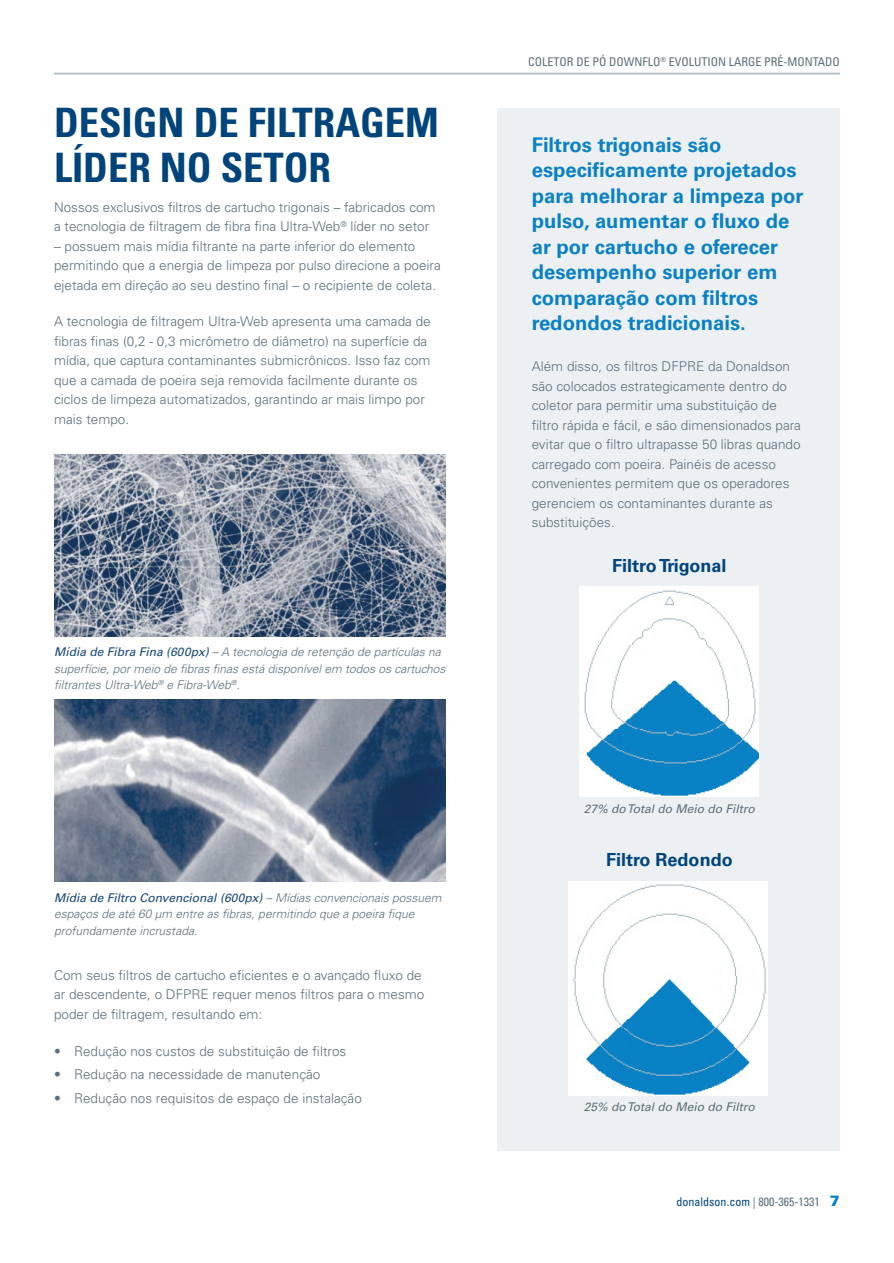
<style>
.page{position:relative;width:894px;height:1263px;background:#fff}
.page>*{position:absolute;margin:0;border:0;box-sizing:border-box;transform-origin:0 0}
.t1{font:700 condensed 40.5px/45px "Univers LT Std";color:#00447c}
.t2{font:700 20.25px/25.5px "Univers LT Std";color:#0a81c5}
.t3{font:700 18px "Univers LT Std";color:#00447c}
.t4{font:300 13.5px/19.5px "Univers LT Std";color:#5c6f7c}
.t5{font:italic 300 12px/16.5px "Univers LT Std";color:#5c6f7c}
.t6{font:italic 12px "Univers LT Std";color:#5c707c}
.t7{font:condensed 12px "Univers LT Std";color:#5c6f7c}
.t8{font:condensed 12px "Univers LT Std";color:#00447c}
.s1{font-weight:400;color:#15467b}
.s2{color:#5c6f7c}
.s3{font-weight:900;font-stretch:normal;font-size:15px;color:#0081c6}
</style>
<div class="page">
<div style="left:497px;top:108px;width:342px;height:1042px;background:#edf0f2"></div>
<img style="left:579px;top:586px;width:179px;height:210px">
<img style="left:568px;top:881px;width:199px;height:214px">
<img style="left:54px;top:454px;width:392px;height:182px">
<img style="left:54px;top:699px;width:391px;height:182px">
<hr style="left:54px;top:73px;width:785px;height:1px;background:#adb8bf">
<h1 class="t1" style="left:54px;top:100px;width:386px">DESIGN DE FILTRAGEM<br>LÍDER NO SETOR</h1>
<p class="t4" style="left:54px;top:197px;width:383px">Nossos exclusivos filtros de cartucho trigonais – fabricados com a tecnologia de filtragem de fibra fina Ultra-Web<sup>®</sup> líder no setor</p>
<p class="t4" style="left:54px;top:236px;width:388px">– possuem mais mídia filtrante na parte inferior do elemento permitindo que a energia de limpeza por pulso direcione a poeira ejetada em direção ao seu destino final – o recipiente de coleta.</p>
<p class="t4" style="left:54px;top:312px;width:378px">A tecnologia de filtragem Ultra-Web apresenta uma camada de fibras finas (0,2 - 0,3 micrômetro de diâmetro) na superfície da mídia, que captura contaminantes submicrônicos. Isso faz com que a camada de poeira seja removida facilmente durante os ciclos de limpeza automatizados, garantindo ar mais limpo por mais tempo.</p>
<p class="t5" style="left:54px;top:643px;width:393px"><span class="s1">Mídia de Fibra Fina (600px)</span> – A tecnologia de retenção de partículas na superfície, por meio de fibras finas está disponível em todos os cartuchos filtrantes Ultra-Web<sup>®</sup> e Fibra-Web<sup>®</sup>.</p>
<p class="t5" style="left:54px;top:889px;width:389px"><span class="s1">Mídia de Filtro Convencional (600px)</span> – Mídias convencionais possuem espaços de até 60 μm entre as fibras, permitindo que a poeira fique profundamente incrustada.</p>
<p class="t4" style="left:54px;top:965px;width:371px">Com seus filtros de cartucho eficientes e o avançado fluxo de ar descendente, o DFPRE requer menos filtros para o mesmo poder de filtragem, resultando em:</p>
<p class="t4" style="left:54px;top:1041px;width:293px">• Redução nos custos de substituição de filtros</p>
<p class="t4" style="left:54px;top:1064px;width:268px">• Redução na necessidade de manutenção</p>
<p class="t4" style="left:54px;top:1088px;width:309px">• Redução nos requisitos de espaço de instalação</p>
<p class="t7" style="left:528px;top:54px;width:313px">COLETOR DE PÓ DOWNFLO<sup>®</sup> EVOLUTION LARGE PRÉ-MONTADO</p>
<h2 class="t2" style="left:531px;top:132px;width:273px">Filtros trigonais são especificamente projetados para melhorar a limpeza por pulso, aumentar o fluxo de ar por cartucho e oferecer desempenho superior em comparação com filtros redondos tradicionais.</h2>
<p class="t4" style="left:531px;top:357px;width:271px">Além disso, os filtros DFPRE da Donaldson são colocados estrategicamente dentro do coletor para permitir uma substituição de filtro rápida e fácil, e são dimensionados para evitar que o filtro ultrapasse 50 libras quando carregado com poeira. Painéis de acesso convenientes permitem que os operadores gerenciem os contaminantes durante as substituições.</p>
<h3 class="t3" style="left:612px;top:555px;width:116px">Filtro Trigonal</h3>
<p class="t6" style="left:583px;top:801px;width:173px">27% do Total do Meio do Filtro</p>
<h3 class="t3" style="left:605px;top:849px;width:128px">Filtro Redondo</h3>
<p class="t6" style="left:583px;top:1099px;width:173px">25% do Total do Meio do Filtro</p>
<p class="t8" style="left:676px;top:1193px;width:165px">donaldson.com <span class="s2">| 800-365-1331</span> <span class="s3">7</span></p>
</div>
